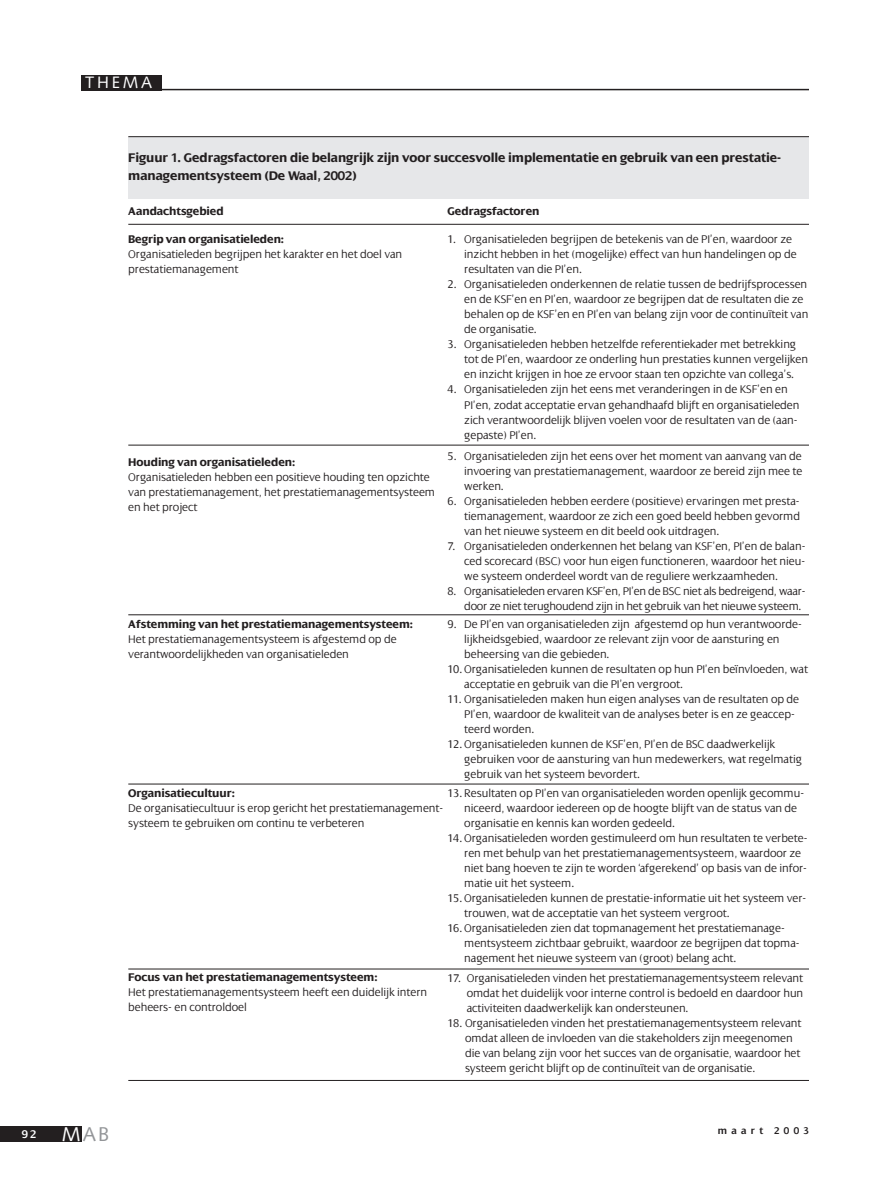
<style>
.page{position:relative;width:893px;height:1190px;background:#fff}
.page>*{position:absolute;margin:0;border:0;box-sizing:border-box;transform-origin:0 0}
.t1{font:19.95px "Syntax";color:#939598}
.t2{font:16.5px "Syntax";letter-spacing:.165em;color:#fff}
.t3{font:700 13.5px/18px "Dialog";letter-spacing:-.005em;color:#231f20}
.t4{font:300 12px/15px "Dialog";letter-spacing:-.005em;color:#231f20}
.t5{font:700 12px "Dialog";letter-spacing:-.005em;color:#231f20}
.t6{font:600 12px "Dialog";color:#fff}
.t7{font:600 10.5px "Dialog";letter-spacing:.415em;color:#231f20}
.s1{color:#fff}
</style>
<div class="page">
<div style="left:0;top:1126px;width:81px;height:16px;background:#231f20"></div>
<div style="left:81px;top:75px;width:81px;height:15px;background:#231f20"></div>
<hr style="left:81px;top:89px;width:728px;height:1px;background:#231f20">
<div style="left:128px;top:137px;width:681px;height:61px;background:#e6e7e9"></div>
<hr style="left:128px;top:1080px;width:681px;height:1px;background:#231f20">
<hr style="left:128px;top:136px;width:681px;height:1px;background:#231f20">
<hr style="left:128px;top:224px;width:681px;height:1px;background:#231f20">
<hr style="left:128px;top:445px;width:681px;height:1px;background:#231f20">
<hr style="left:128px;top:614px;width:681px;height:1px;background:#231f20">
<hr style="left:128px;top:783px;width:681px;height:1px;background:#231f20">
<hr style="left:128px;top:968px;width:681px;height:1px;background:#231f20">
<p class="t6" style="left:22px;top:1129px;width:16px">92</p>
<h2 class="t2" style="left:85px;top:76px;width:68px">THEMA</h2>
<p class="t3" style="left:128px;top:150px;width:654px">Figuur 1. Gedragsfactoren die belangrijk zijn voor succesvolle implementatie en gebruik van een prestatie&shy;managementsysteem (De Waal, 2002)</p>
<p class="t5" style="left:128px;top:207px;width:97px">Aandachtsgebied</p>
<p class="t5" style="left:447px;top:207px;width:94px">Gedragsfactoren</p>
<p class="t5" style="left:128px;top:235px;width:157px">Begrip van organisatieleden:</p>
<p class="t4" style="left:128px;top:248px;width:275px">Organisatieleden begrijpen het karakter en het doel van prestatiemanagement</p>
<p class="t4" style="left:464px;top:233px;width:334px;text-indent:-17px">1. Organisatieleden begrijpen de betekenis van de PI’en, waardoor ze inzicht hebben in het (mogelijke) effect van hun handelingen op de resultaten van die PI’en.</p>
<p class="t4" style="left:464px;top:278px;width:346px;text-indent:-17px">2. Organisatieleden onderkennen de relatie tussen de bedrijfsprocessen en de KSF’en en PI’en, waardoor ze begrijpen dat de resultaten die ze behalen op de KSF’en en PI’en van belang zijn voor de continuïteit van de organisatie.</p>
<p class="t4" style="left:464px;top:338px;width:345px;text-indent:-17px">3. Organisatieleden hebben hetzelfde referentiekader met betrekking tot de PI’en, waardoor ze onderling hun prestaties kunnen vergelijken en inzicht krijgen in hoe ze ervoor staan ten opzichte van collega’s.</p>
<p class="t4" style="left:464px;top:383px;width:337px;text-indent:-17px">4. Organisatieleden zijn het eens met veranderingen in de KSF’en en PI’en, zodat acceptatie ervan gehandhaafd blijft en organisatieleden zich verantwoordelijk blijven voelen voor de resultaten van de (aan&shy;gepaste) PI’en.</p>
<p class="t5" style="left:128px;top:457px;width:168px">Houding van organisatieleden:</p>
<p class="t4" style="left:128px;top:470px;width:308px">Organisatieleden hebben een positieve houding ten opzichte van prestatiemanagement, het prestatiemanagementsysteem en het project</p>
<p class="t4" style="left:464px;top:449px;width:340px;text-align:justify;text-indent:-17px">5. Organisatieleden zijn het eens over het moment van aanvang van de invoering van prestatiemanagement, waardoor ze bereid zijn mee te werken.</p>
<p class="t4" style="left:464px;top:494px;width:337px;text-align:justify;text-indent:-17px">6. Organisatieleden hebben eerdere (positieve) ervaringen met presta&shy;tiemanagement, waardoor ze zich een goed beeld hebben gevormd van het nieuwe systeem en dit beeld ook uitdragen.</p>
<p class="t4" style="left:464px;top:539px;width:343px;text-align:justify;text-indent:-17px">7. Organisatieleden onderkennen het belang van KSF’en, PI’en de balan&shy;ced scorecard (BSC) voor hun eigen functioneren, waardoor het nieu&shy;we systeem onderdeel wordt van de reguliere werkzaamheden.</p>
<p class="t4" style="left:464px;top:584px;width:343px;text-indent:-17px">8. Organisatieleden ervaren KSF’en, PI’en de BSC niet als bedreigend, waar&shy;door ze niet terughoudend zijn in het gebruik van het nieuwe systeem.</p>
<p class="t5" style="left:128px;top:619px;width:286px">Afstemming van het prestatiemanagementsysteem:</p>
<p class="t4" style="left:128px;top:632px;width:270px">Het prestatiemanagementsysteem is afgestemd op de verantwoordelijkheden van organisatieleden</p>
<p class="t4" style="left:464px;top:617px;width:339px;text-indent:-17px">9. De PI’en van organisatieleden zijn afgestemd op hun verantwoorde&shy;lijkheidsgebied, waardoor ze relevant zijn voor de aansturing en beheersing van die gebieden.</p>
<p class="t4" style="left:464px;top:662px;width:345px;text-indent:-17px">10. Organisatieleden kunnen de resultaten op hun PI’en beïnvloeden, wat acceptatie en gebruik van die PI’en vergroot.</p>
<p class="t4" style="left:464px;top:692px;width:336px;text-indent:-17px">11. Organisatieleden maken hun eigen analyses van de resultaten op de<br>PI’en, waardoor de kwaliteit van de analyses beter is en ze geaccep&shy;teerd worden.</p>
<p class="t4" style="left:464px;top:737px;width:339px;text-indent:-17px">12. Organisatieleden kunnen de KSF’en, PI’en de BSC daadwerkelijk gebruiken voor de aansturing van hun medewerkers, wat regelmatig gebruik van het systeem bevordert.</p>
<p class="t5" style="left:128px;top:789px;width:108px">Organisatiecultuur:</p>
<p class="t4" style="left:128px;top:802px;width:316px">De organisatiecultuur is erop gericht het prestatiemanagement&shy;systeem te gebruiken om continu te verbeteren</p>
<p class="t4" style="left:464px;top:787px;width:341px;text-indent:-17px">13. Resultaten op PI’en van organisatieleden worden openlijk gecommu&shy;niceerd, waardoor iedereen op de hoogte blijft van de status van de organisatie en kennis kan worden gedeeld.</p>
<p class="t4" style="left:464px;top:832px;width:345px;text-indent:-17px">14. Organisatieleden worden gestimuleerd om hun resultaten te verbete&shy;ren met behulp van het prestatiemanagementsysteem, waardoor ze niet bang hoeven te zijn te worden ‘afgerekend’ op basis van de infor&shy;matie uit het systeem.</p>
<p class="t4" style="left:464px;top:892px;width:344px;text-indent:-17px">15. Organisatieleden kunnen de prestatie-informatie uit het systeem ver&shy;trouwen, wat de acceptatie van het systeem vergroot.</p>
<p class="t4" style="left:464px;top:922px;width:337px;text-indent:-17px">16. Organisatieleden zien dat topmanagement het prestatiemanage&shy;mentsysteem zichtbaar gebruikt, waardoor ze begrijpen dat topma&shy;nagement het nieuwe systeem van (groot) belang acht.</p>
<p class="t4" style="left:466px;top:971px;width:338px;text-align:justify;text-indent:-19px">17. Organisatieleden vinden het prestatiemanagementsysteem relevant omdat het duidelijk voor interne control is bedoeld en daardoor hun activiteiten daadwerkelijk kan ondersteunen.</p>
<p class="t4" style="left:465px;top:1016px;width:338px;text-indent:-18px">18. Organisatieleden vinden het prestatiemanagementsysteem relevant omdat alleen de invloeden van die stakeholders zijn meegenomen die van belang zijn voor het succes van de organisatie, waardoor het systeem gericht blijft op de continuïteit van de organisatie.</p>
<p class="t5" style="left:128px;top:972px;width:251px">Focus van het prestatiemanagementsysteem:</p>
<p class="t4" style="left:128px;top:985px;width:300px">Het prestatiemanagementsysteem heeft een duidelijk intern beheers- en controldoel</p>
<h1 class="t1" style="left:62px;top:1126px;width:49px"><span class="s1">M</span>AB</h1>
<p class="t7" style="left:717px;top:1127px;width:93px">maart 2003</p>
</div>
